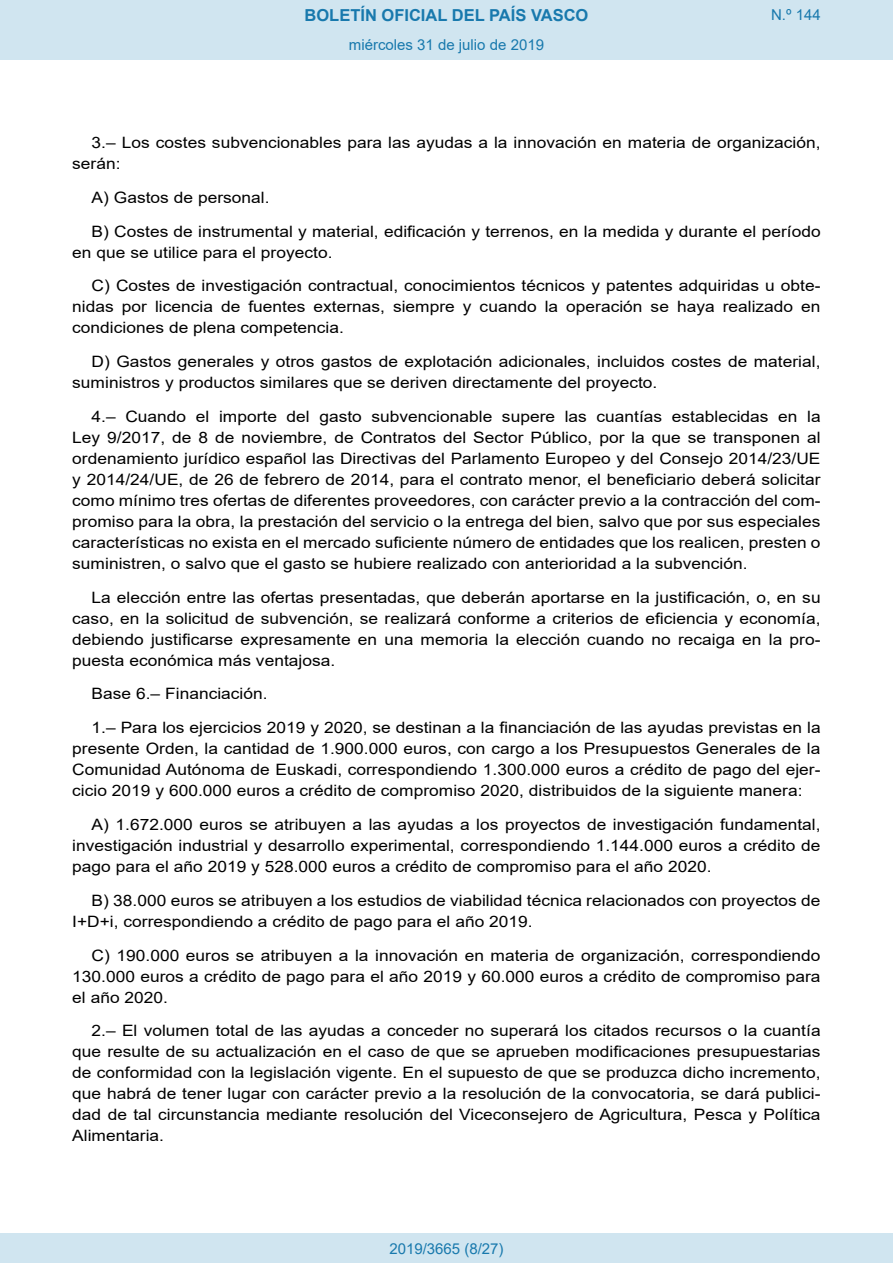
<style>
.page{position:relative;width:893px;height:1263px;background:#fff}
.page>*{position:absolute;margin:0;border:0;box-sizing:border-box;transform-origin:0 0}
.t1{font:700 16.5px "Arial";color:#1879ad}
.BOPVDetalle{font:15.6px/21px "Arial";color:#000;text-align:justify;scale:1.11 1}
.Paginacion_Centro{font:15px "Arial";color:#1879ad}
</style>
<div class="page">
<div style="left:0;top:0;width:893px;height:60px;background:#d0e5f0"></div>
<div style="left:0;top:1233px;width:893px;height:30px;background:#d0e5f0"></div>
<p class="t1" style="left:305px;top:3px;width:285px">BOLETÍN OFICIAL DEL PAÍS VASCO</p>
<p class="Paginacion_Centro" style="left:349px;top:35px;width:197px">miércoles 31 de julio de 2019</p>
<p class="Paginacion_Centro" style="left:771px;top:5px;width:51px">N.º 144</p>
<p class="BOPVDetalle" style="left:72px;top:132px;width:676px;text-indent:19px">3.– Los costes subvencionables para las ayudas a la innovación en materia de organización, serán:</p>
<p class="BOPVDetalle" style="left:92px;top:187px;width:162px">A) Gastos de personal.</p>
<p class="BOPVDetalle" style="left:72px;top:221px;width:676px;text-indent:19px">B) Costes de instrumental y material, edificación y terrenos, en la medida y durante el período en que se utilice para el proyecto.</p>
<p class="BOPVDetalle" style="left:72px;top:275px;width:676px;text-indent:19px">C) Costes de investigación contractual, conocimientos técnicos y patentes adquiridas u obte&shy;nidas por licencia de fuentes externas, siempre y cuando la operación se haya realizado en condiciones de plena competencia.</p>
<p class="BOPVDetalle" style="left:72px;top:351px;width:676px;text-indent:19px">D) Gastos generales y otros gastos de explotación adicionales, incluidos costes de material, suministros y productos similares que se deriven directamente del proyecto.</p>
<p class="BOPVDetalle" style="left:72px;top:406px;width:676px;text-indent:19px">4.– Cuando el importe del gasto subvencionable supere las cuantías establecidas en la Ley 9/2017, de 8 de noviembre, de Contratos del Sector Público, por la que se transponen al ordenamiento jurídico español las Directivas del Parlamento Europeo y del Consejo 2014/23/UE y 2014/24/UE, de 26 de febrero de 2014, para el contrato menor, el beneficiario deberá solicitar como mínimo tres ofertas de diferentes proveedores, con carácter previo a la contracción del com&shy;promiso para la obra, la prestación del servicio o la entrega del bien, salvo que por sus especiales características no exista en el mercado suficiente número de entidades que los realicen, presten o suministren, o salvo que el gasto se hubiere realizado con anterioridad a la subvención.</p>
<p class="BOPVDetalle" style="left:72px;top:587px;width:676px;text-indent:19px">La elección entre las ofertas presentadas, que deberán aportarse en la justificación, o, en su caso, en la solicitud de subvención, se realizará conforme a criterios de eficiencia y economía, debiendo justificarse expresamente en una memoria la elección cuando no recaiga en la pro&shy;puesta económica más ventajosa.</p>
<p class="BOPVDetalle" style="left:92px;top:683px;width:160px">Base 6.– Financiación.</p>
<p class="BOPVDetalle" style="left:72px;top:717px;width:676px;text-indent:19px">1.– Para los ejercicios 2019 y 2020, se destinan a la financiación de las ayudas previstas en la presente Orden, la cantidad de 1.900.000 euros, con cargo a los Presupuestos Generales de la Comunidad Autónoma de Euskadi, correspondiendo 1.300.000 euros a crédito de pago del ejer&shy;cicio 2019 y 600.000 euros a crédito de compromiso 2020, distribuidos de la siguiente manera:</p>
<p class="BOPVDetalle" style="left:72px;top:814px;width:676px;text-indent:19px">A) 1.672.000 euros se atribuyen a las ayudas a los proyectos de investigación fundamental, investigación industrial y desarrollo experimental, correspondiendo 1.144.000 euros a crédito de pago para el año 2019 y 528.000 euros a crédito de compromiso para el año 2020.</p>
<p class="BOPVDetalle" style="left:72px;top:890px;width:676px;text-indent:19px">B) 38.000 euros se atribuyen a los estudios de viabilidad técnica relacionados con proyectos de<br>I+D+i, correspondiendo a crédito de pago para el año 2019.</p>
<p class="BOPVDetalle" style="left:72px;top:944px;width:676px;text-indent:19px">C) 190.000 euros se atribuyen a la innovación en materia de organización, correspondiendo 130.000 euros a crédito de pago para el año 2019 y 60.000 euros a crédito de compromiso para el año 2020.</p>
<p class="BOPVDetalle" style="left:72px;top:1020px;width:676px;text-indent:19px">2.– El volumen total de las ayudas a conceder no superará los citados recursos o la cuantía que resulte de su actualización en el caso de que se aprueben modificaciones presupuestarias de conformidad con la legislación vigente. En el supuesto de que se produzca dicho incremento, que habrá de tener lugar con carácter previo a la resolución de la convocatoria, se dará publici&shy;dad de tal circunstancia mediante resolución del Viceconsejero de Agricultura, Pesca y Política Alimentaria.</p>
<p class="Paginacion_Centro" style="left:389px;top:1238px;width:116px">2019/3665 (8/27)</p>
</div>
